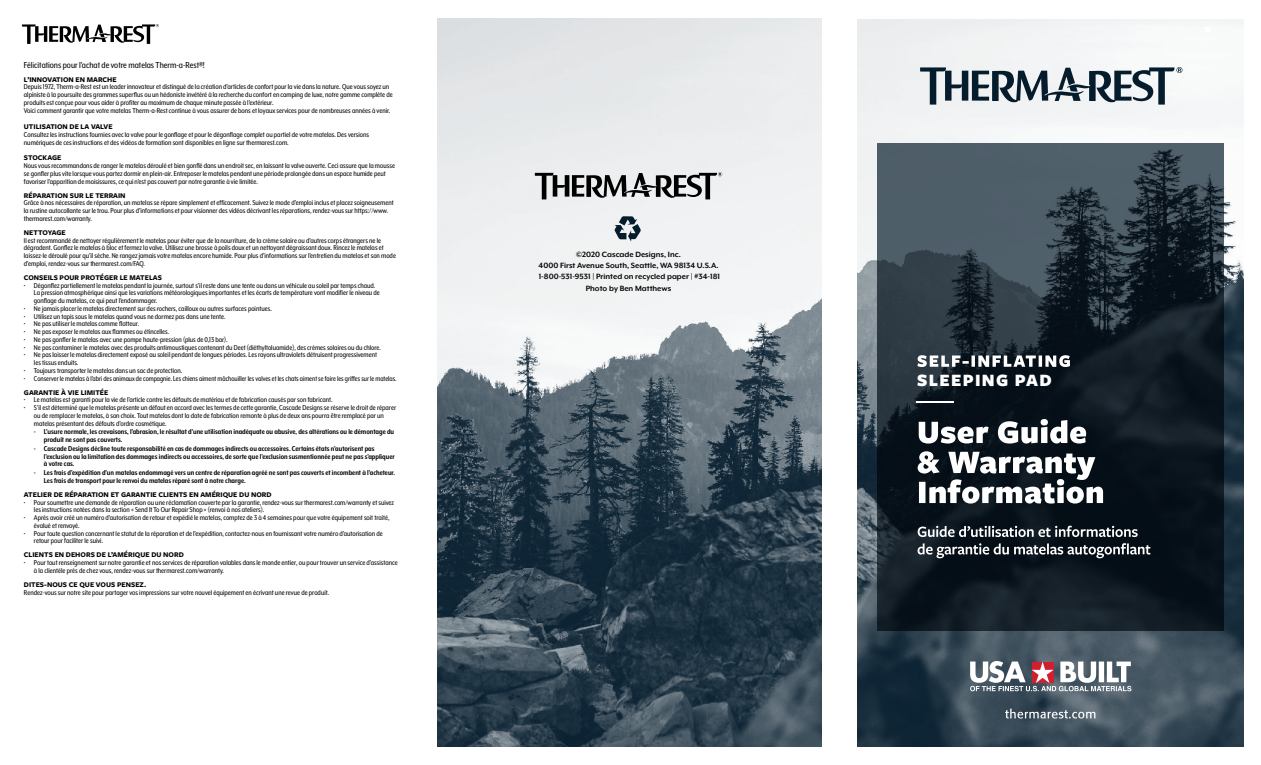
<style>
.page{position:relative;width:1261px;height:765px;background:#fff}
.page>*{position:absolute;margin:0;border:0;box-sizing:border-box;transform-origin:0 0}
.t1{font:900 18px "Freight Sans Pro";letter-spacing:.075em;color:#fff}
.t2{font:10px "Mr Eaves XL Mod Nar OT";color:#000}
.t3{font:700 8.75px/11.2px "Mr Eaves XL Mod OT";color:#000;text-align:center}
.t4{font:8.12px/7.8px "Mr Eaves XL Mod Nar OT";color:#000}
.t5{font:700 8.12px/7.8px "Mr Eaves XL Mod Nar OT";color:#000}
.t6{font:8.12px "Mr Eaves XL Mod Nar OT";color:#000;scale:.95 1}
.t7{font:700 7.5px "Freight Sans Pro";color:#000}
</style>
<div class="page">
<img style="left:857px;top:19px;width:386px;height:728px">
<svg style="left:1205px;top:27px;width:4px;height:5px"></svg>
<svg style="left:877px;top:143px;width:346px;height:488px;background:#202c35"></svg>
<svg style="left:917px;top:543px;width:233px;height:15px;background:#4a5157"></svg>
<svg style="left:917px;top:526px;width:220px;height:11px"></svg>
<svg style="left:917px;top:451px;width:185px;height:53px"></svg>
<svg style="left:918px;top:419px;width:167px;height:24px"></svg>
<svg style="left:917px;top:355px;width:152px;height:12px"></svg>
<hr style="left:916px;top:401px;width:37px;height:2px;background:#fff">
<img style="left:437px;top:18px;width:384px;height:729px">
<svg style="left:1005px;top:708px;width:90px;height:10px"></svg>
<svg style="left:970px;top:661px;width:161px;height:30px"></svg>
<svg style="left:920px;top:67px;width:262px;height:38px"></svg>
<svg style="left:22px;top:24px;width:137px;height:20px"></svg>
<svg style="left:535px;top:172px;width:187px;height:27px;background:#919393"></svg>
<svg style="left:614px;top:216px;width:26px;height:25px"></svg>
<p class="t2" style="left:24px;top:60px;width:182px">Félicitations pour l’achat de votre matelas Therm-a-Rest®!</p>
<p class="t7" style="left:24px;top:74px;width:94px">L’INNOVATION EN MARCHE</p>
<p class="t4" style="left:24px;top:83px;width:370px">Depuis 1972, Therm-a-Rest est un leader innovateur et distingué de la création d’articles de confort pour la vie dans la nature. Que vous soyez un alpiniste à la poursuite des grammes superflus ou un hédoniste invétéré à la recherche du confort en camping de luxe, notre gamme complète de produits est conçue pour vous aider à profiter au maximum de chaque minute passée à l’extérieur.<br>Voici comment garantir que votre matelas Therm-a-Rest continue à vous assurer de bons et loyaux services pour de nombreuses années à venir.</p>
<p class="t7" style="left:24px;top:122px;width:90px">UTILISATION DE LA VALVE</p>
<p class="t4" style="left:24px;top:131px;width:347px">Consultez les instructions fournies avec la valve pour le gonflage et pour le dégonflage complet ou partiel de votre matelas. Des versions numériques de ces instructions et des vidéos de formation sont disponibles en ligne sur thermarest.com.</p>
<p class="t7" style="left:24px;top:153px;width:39px">STOCKAGE</p>
<p class="t4" style="left:24px;top:162px;width:372px">Nous vous recommandons de ranger le matelas déroulé et bien gonflé dans un endroit sec, en laissant la valve ouverte. Ceci assure que la mousse se gonfler plus vite lorsque vous partez dormir en plein-air. Entreposer le matelas pendant une période prolongée dans un espace humide peut favoriser l’apparition de moisissures, ce qui n’est pas couvert par notre garantie à vie limitée.</p>
<p class="t7" style="left:24px;top:190px;width:103px">RÉPARATION SUR LE TERRAIN</p>
<p class="t4" style="left:24px;top:199px;width:371px">Grâce à nos nécessaires de réparation, un matelas se répare simplement et efficacement. Suivez le mode d’emploi inclus et placez soigneusement la rustine autocollante sur le trou. Pour plus d’informations et pour visionner des vidéos décrivant les réparations, rendez-vous sur https://www. thermarest.com/warranty.</p>
<p class="t7" style="left:24px;top:227px;width:43px">NETTOYAGE</p>
<p class="t4" style="left:24px;top:236px;width:373px">Il est recommandé de nettoyer régulièrement le matelas pour éviter que de la nourriture, de la crème solaire ou d’autres corps étrangers ne le dégradent. Gonflez le matelas à bloc et fermez la valve. Utilisez une brosse à poils doux et un nettoyant dégraissant doux. Rincez le matelas et laissez-le déroulé pour qu’il sèche. Ne rangez jamais votre matelas encore humide. Pour plus d’informations sur l’entretien du matelas et son mode d’emploi, rendez-vous sur thermarest.com/FAQ.</p>
<p class="t7" style="left:24px;top:272px;width:139px">CONSEILS POUR PROTÉGER LE MATELAS</p>
<p class="t4" style="left:34px;top:281px;width:347px;text-indent:-10px">• Dégonflez partiellement le matelas pendant la journée, surtout s’il reste dans une tente ou dans un véhicule au soleil par temps chaud.<br>La pression atmosphérique ainsi que les variations météorologiques importantes et les écarts de température vont modifier le niveau de gonflage du matelas, ce qui peut l’endommager.</p>
<p class="t4" style="left:24px;top:304px;width:249px">• Ne jamais placer le matelas directement sur des rochers, cailloux ou autres surfaces pointues.</p>
<p class="t4" style="left:24px;top:312px;width:203px">• Utilisez un tapis sous le matelas quand vous ne dormez pas dans une tente.</p>
<p class="t4" style="left:24px;top:320px;width:117px">• Ne pas utiliser le matelas comme flotteur.</p>
<p class="t4" style="left:24px;top:328px;width:147px">• Ne pas exposer le matelas aux flammes ou étincelles.</p>
<p class="t4" style="left:24px;top:335px;width:205px">• Ne pas gonfler le matelas avec une pompe haute-pression (plus de 0,13 bar).</p>
<p class="t4" style="left:24px;top:343px;width:358px">• Ne pas contaminer le matelas avec des produits antimoustiques contenant du Deet (diéthyltoluamide), des crèmes solaires ou du chlore.</p>
<p class="t4" style="left:34px;top:351px;width:344px;text-indent:-10px">• Ne pas laisser le matelas directement exposé au soleil pendant de longues périodes. Les rayons ultraviolets détruisent progressivement les tissus enduits.</p>
<p class="t4" style="left:24px;top:366px;width:160px">• Toujours transporter le matelas dans un sac de protection.</p>
<p class="t6" style="left:24px;top:374px;width:394px">• Conserver le matelas à l’abri des animaux de compagnie. Les chiens aiment mâchouiller les valves et les chats aiment se faire les griffes sur le matelas.</p>
<p class="t7" style="left:24px;top:387px;width:86px">GARANTIE À VIE LIMITÉE</p>
<p class="t4" style="left:24px;top:396px;width:310px">• Le matelas est garanti pour la vie de l’article contre les défauts de matériau et de fabrication causés par son fabricant.</p>
<p class="t4" style="left:34px;top:404px;width:363px;text-indent:-10px">• S’il est déterminé que le matelas présente un défaut en accord avec les termes de cette garantie, Cascade Designs se réserve le droit de réparer ou de remplacer le matelas, à son choix. Tout matelas dont la date de fabrication remonte à plus de deux ans pourra être remplacé par un matelas présentant des défauts d’ordre cosmétique.</p>
<p class="t5" style="left:44px;top:428px;width:352px;text-indent:-10px">- L’usure normale, les crevaisons, l’abrasion, le résultat d’une utilisation inadéquate ou abusive, des altérations ou le démontage du produit ne sont pas couverts.</p>
<p class="t5" style="left:44px;top:444px;width:352px;text-indent:-10px">- Cascade Designs décline toute responsabilité en cas de dommages indirects ou accessoires. Certains états n’autorisent pas l’exclusion ou la limitation des dommages indirects ou accessoires, de sorte que l’exclusion susmentionnée peut ne pas s’appliquer à votre cas.</p>
<p class="t5" style="left:44px;top:469px;width:353px;text-indent:-10px">- Les frais d’expédition d’un matelas endommagé vers un centre de réparation agréé ne sont pas couverts et incombent à l’acheteur.<br>Les frais de transport pour le renvoi du matelas réparé sont à notre charge.</p>
<p class="t7" style="left:24px;top:489px;width:249px">ATELIER DE RÉPARATION ET GARANTIE CLIENTS EN AMÉRIQUE DU NORD</p>
<p class="t4" style="left:34px;top:498px;width:362px;text-indent:-10px">• Pour soumettre une demande de réparation ou une réclamation couverte par la garantie, rendez-vous sur thermarest.com/warranty et suivez les instructions notées dans la section « Send It To Our Repair Shop » (renvoi à nos ateliers).</p>
<p class="t4" style="left:34px;top:514px;width:357px;text-indent:-10px">• Après avoir créé un numéro d’autorisation de retour et expédié le matelas, comptez de 3 à 4 semaines pour que votre équipement soit traité, évalué et renvoyé.</p>
<p class="t4" style="left:34px;top:529px;width:350px;text-indent:-10px">• Pour toute question concernant le statut de la réparation et de l’expédition, contactez-nous en fournissant votre numéro d’autorisation de retour pour faciliter le suivi.</p>
<p class="t7" style="left:24px;top:550px;width:161px">CLIENTS EN DEHORS DE L’AMÉRIQUE DU NORD</p>
<p class="t4" style="left:34px;top:559px;width:365px;text-indent:-10px">• Pour tout renseignement sur notre garantie et nos services de réparation valables dans le monde entier, ou pour trouver un service d’assistance à la clientèle près de chez vous, rendez-vous sur thermarest.com/warranty.</p>
<p class="t7" style="left:24px;top:579px;width:124px">DITES-NOUS CE QUE VOUS PENSEZ.</p>
<p class="t4" style="left:24px;top:588px;width:307px">Rendez-vous sur notre site pour partager vos impressions sur votre nouvel équipement en écrivant une revue de produit.</p>
<p class="t3" style="left:538px;top:249px;width:183px">©2020 Cascade Designs, Inc.<br>4000 First Avenue South, Seattle, WA 98134 U.S.A.<br>1-800-531-9531 | Printed on recycled paper | #34-181<br>Photo by Ben Matthews</p>
<h1 class="t1" style="left:917px;top:368px;width:136px">SLEEPING PAD</h1>
</div>
